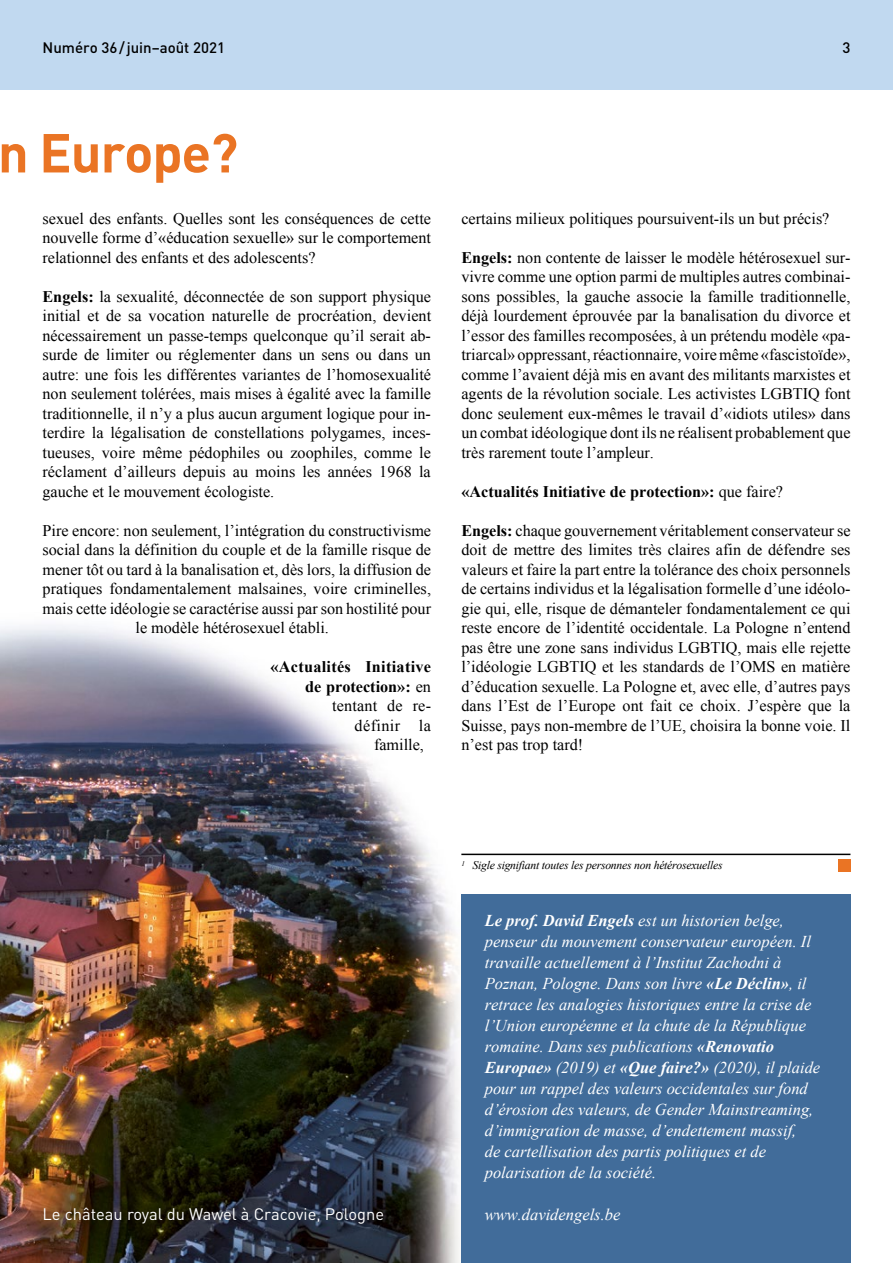
<style>
.page{position:relative;width:893px;height:1263px;background:#fff}
.page>*{position:absolute;margin:0;border:0;box-sizing:border-box;transform-origin:0 0}
.t1{font:700 54px "DIN";letter-spacing:-.02em;color:#ea7424}
._03_fliesstext{font:italic 16.5px/21px "Times New Roman";color:#fff}
.t2{font:16.5px "DIN";color:#fff}
._03_fliesstext-2{font:16.2px/19.5px "Times New Roman";color:#000;text-align:justify}
._03_fliesstext-3{font:700 16.2px "Times New Roman";color:#000}
._03_fliesstext-4{font:700 16.2px "Times New Roman";letter-spacing:.02em;color:#000}
._03_fliesstext-5{font:16.2px "Times New Roman";letter-spacing:.025em;color:#000}
.t3{font:500 15px "DIN";color:#000}
._03_fliesstext-6{font:italic 11.7px "Times New Roman";letter-spacing:-.02em;color:#000}
._03_fliesstext-7{font:italic 7.05px "Times New Roman";color:#000}
.s1{font-weight:700}
.s2{font-weight:400}
</style>
<div class="page">
<div style="left:0;top:0;width:893px;height:89px;background:#c1d9f0"></div>
<img style="left:0;top:625px;width:518px;height:638px">
<div style="left:838px;top:859px;width:12px;height:13px;background:#ea7424"></div>
<div style="left:461px;top:894px;width:389px;height:369px;background:#416c9a"></div>
<hr style="left:461px;top:854px;width:389px;height:1px;background:#000">
<p class="t3" style="left:43px;top:38px;width:184px">Numéro 36/juin–août 2021</p>
<p class="t3" style="left:842px;top:38px;width:9px">3</p>
<h1 class="t1" style="left:-2px;top:118px;width:242px">n Europe?</h1>
<p class="_03_fliesstext-2" style="left:43px;top:208px;width:390px">sexuel des enfants. Quelles sont les conséquences de cette nouvelle forme d’«éducation sexuelle» sur le comportement relationnel des enfants et des adolescents?</p>
<p class="_03_fliesstext-2" style="left:43px;top:286px;width:390px"><span class="s1">Engels:</span> la sexualité, déconnectée de son support physique initial et de sa vocation naturelle de procréation, devient nécessairement un passe-temps quelconque qu’il serait ab&shy;surde de limiter ou réglementer dans un sens ou dans un autre: une fois les différentes variantes de l’homosexualité non seulement tolérées, mais mises à égalité avec la famille traditionnelle, il n’y a plus aucun argument logique pour in&shy;terdire la légalisation de constellations polygames, inces&shy;tueuses, voire même pédophiles ou zoophiles, comme le réclament d’ailleurs depuis au moins les années 1968 la gauche et le mouvement écologiste.</p>
<p class="_03_fliesstext-2" style="left:43px;top:520px;width:390px;text-align:center">Pire encore: non seulement, l’intégration du constructivisme social dans la définition du couple et de la famille risque de mener tôt ou tard à la banalisation et, dès lors, la diffusion de pratiques fondamentalement malsaines, voire criminelles, mais cette idéologie se caractérise aussi par son hostilité pour le modèle hétérosexuel établi.</p>
<p class="_03_fliesstext-4" style="left:271px;top:656px;width:162px">«Actualités Initiative</p>
<p class="_03_fliesstext-3" style="left:305px;top:675px;width:128px">de protection»: <span class="s2">en</span></p>
<p class="_03_fliesstext-2" style="left:332px;top:696px;width:101px">tentant de re-</p>
<p class="_03_fliesstext-5" style="left:355px;top:715px;width:78px">définir la</p>
<p class="_03_fliesstext-2" style="left:374px;top:735px;width:51px">famille,</p>
<p class="_03_fliesstext-2" style="left:461px;top:208px;width:370px">certains milieux politiques poursuivent-ils un but précis?</p>
<p class="_03_fliesstext-2" style="left:461px;top:247px;width:391px"><span class="s1">Engels:</span> non contente de laisser le modèle hétérosexuel sur&shy;vivre comme une option parmi de multiples autres combinai&shy;sons possibles, la gauche associe la famille traditionnelle, déjà lourdement éprouvée par la banalisation du divorce et l’essor des familles recomposées, à un prétendu modèle «pa&shy;triarcal» oppressant, réactionnaire, voire même «fascistoïde», comme l’avaient déjà mis en avant des militants marxistes et agents de la révolution sociale. Les activistes LGBTIQ font donc seulement eux-mêmes le travail d’«idiots utiles» dans un combat idéologique dont ils ne réalisent probablement que très rarement toute l’ampleur.</p>
<p class="_03_fliesstext-3" style="left:461px;top:480px;width:323px">«Actualités Initiative de protection»: <span class="s2">que faire?</span></p>
<p class="_03_fliesstext-2" style="left:461px;top:520px;width:391px"><span class="s1">Engels:</span> chaque gouvernement véritablement conservateur se doit de mettre des limites très claires afin de défendre ses valeurs et faire la part entre la tolérance des choix personnels de certains individus et la légalisation formelle d’une idéolo&shy;gie qui, elle, risque de démanteler fondamentalement ce qui reste encore de l’identité occidentale. La Pologne n’entend pas être une zone sans individus LGBTIQ, mais elle rejette l’idéologie LGBTIQ et les standards de l’OMS en matière d’éducation sexuelle. La Pologne et, avec elle, d’autres pays dans l’Est de l’Europe ont fait ce choix. J’espère que la Suisse, pays non-membre de l’UE, choisira la bonne voie. Il n’est pas trop tard!</p>
<p class="_03_fliesstext-7" style="left:461px;top:858px;width:5px">1</p>
<p class="_03_fliesstext-6" style="left:472px;top:857px;width:252px">Sigle signifiant toutes les personnes non hétérosexuelles</p>
<p class="_03_fliesstext" style="left:485px;top:909px;width:301px"><span class="s1">Le prof. David Engels</span> est un historien belge,</p>
<p class="_03_fliesstext" style="left:485px;top:930px;width:328px">penseur du mouvement conservateur européen. Il travaille actuellement à l’Institut Zachodni à Poznan, Pologne. Dans son livre <span class="s1">«Le Déclin»</span>, il retrace les analogies historiques entre la crise de l’Union européenne et la chute de la République romaine. Dans ses publications <span class="s1">«Renovatio</span></p>
<p class="_03_fliesstext" style="left:485px;top:1056px;width:337px"><span class="s1">Europae»</span> (2019) et <span class="s1">«Que faire?»</span> (2020), il plaide pour un rappel des valeurs occidentales sur fond d’érosion des valeurs, de Gender Mainstreaming, d’immigration de masse, d’endettement massif,</p>
<p class="_03_fliesstext" style="left:485px;top:1140px;width:283px">de cartellisation des partis politiques et de</p>
<p class="_03_fliesstext" style="left:485px;top:1161px;width:173px">polarisation de la société.</p>
<p class="t2" style="left:43px;top:1203px;width:343px">Le château royal du Wawel à Cracovie, Pologne</p>
<p class="_03_fliesstext" style="left:485px;top:1203px;width:137px">www.davidengels.be</p>
</div>
